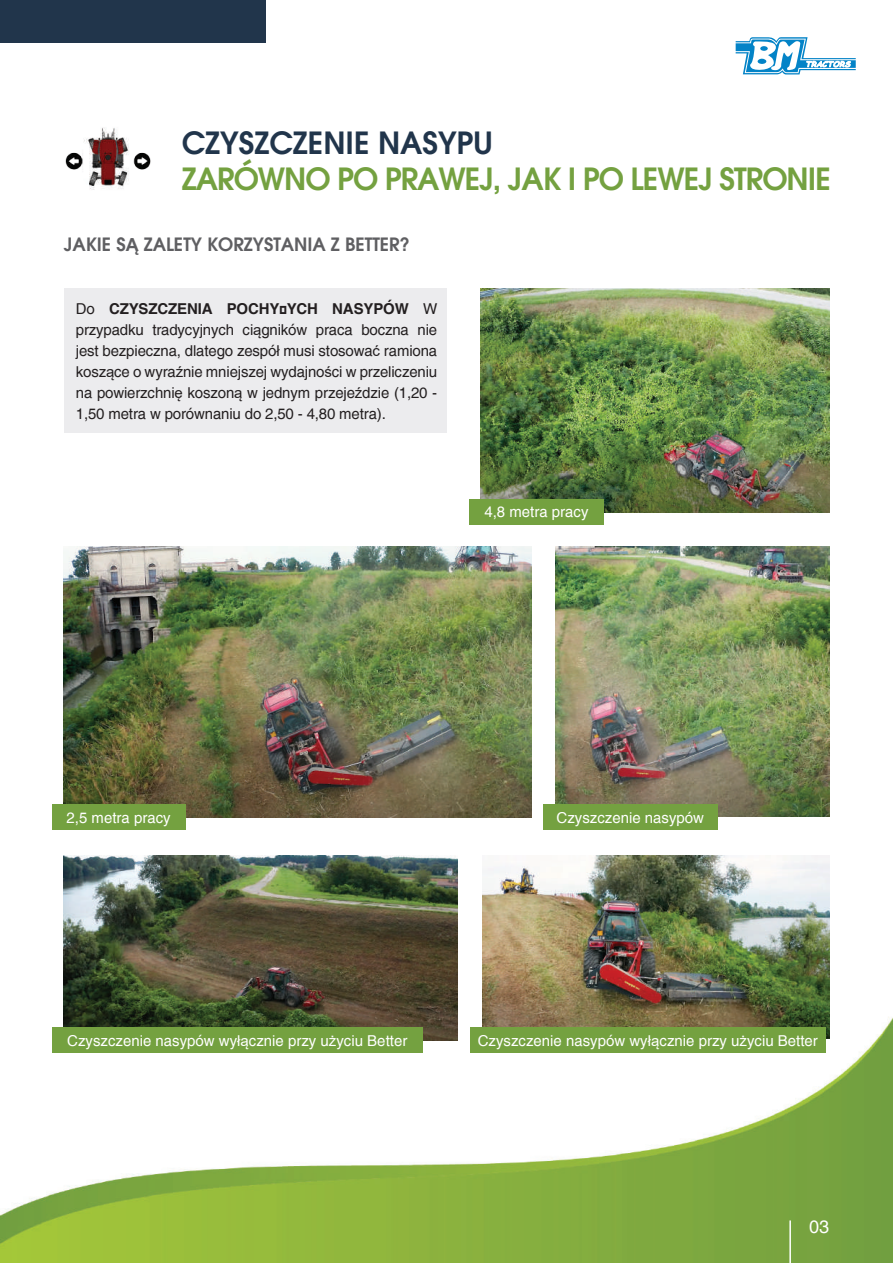
<style>
.page{position:relative;width:893px;height:1263px;background:#fff}
.page>*{position:absolute;margin:0;border:0;box-sizing:border-box;transform-origin:0 0}
.t1{font:600 30px "Avant Garde";letter-spacing:-.03em;color:#74a140}
.t2{font:600 30px "Avant Garde";color:#21354b}
.t3{font:600 18px "Avant Garde";color:#5f5f62}
.t4{font:18px "Helvetica";color:#fff}
.t5{font:15px/21px "Helvetica";letter-spacing:-.01em;color:#231f20;text-align:justify}
.t6{font:15px "Helvetica";color:#fff}
.s1{font-family:"Arial";font-weight:700}
.s2{font-weight:700}
.s3{font-family:"Arial"}
</style>
<div class="page">
<img style="left:0;top:1006px;width:893px;height:257px">
<svg style="left:736px;top:37px;width:120px;height:37px"></svg>
<hr style="left:789px;top:1220px;width:2px;height:43px;background:#fff">
<div style="left:0;top:0;width:266px;height:43px;background:#21354b"></div>
<img style="left:65px;top:127px;width:86px;height:63px">
<div style="left:64px;top:288px;width:382px;height:145px;background:#ececee"></div>
<img style="left:480px;top:288px;width:349px;height:224px">
<img style="left:64px;top:547px;width:468px;height:270px">
<img style="left:556px;top:547px;width:273px;height:270px">
<img style="left:64px;top:856px;width:394px;height:184px">
<img style="left:482px;top:856px;width:347px;height:183px">
<div style="left:469px;top:499px;width:135px;height:25px;background:#74a140"></div>
<div style="left:52px;top:804px;width:133px;height:26px;background:#74a140"></div>
<div style="left:52px;top:1027px;width:371px;height:26px;background:#74a140"></div>
<div style="left:470px;top:1027px;width:356px;height:26px;background:#74a140"></div>
<div style="left:543px;top:804px;width:175px;height:26px;background:#74a140"></div>
<h1 class="t2" style="left:182px;top:124px;width:312px">CZYSZCZENIE NASYPU</h1>
<h1 class="t1" style="left:182px;top:160px;width:651px">ZARÓWNO PO PRAWEJ, JAK I PO LEWEJ STRONIE</h1>
<p class="t3" style="left:64px;top:233px;width:347px">JAKIE S<span class="s1">Ą</span> ZALETY KORZYSTANIA Z BETTER?</p>
<p class="t5" style="left:76px;top:298px;width:363px">Do <span class="s2">CZYSZCZENIA POCHYŁYCH NASYPÓW</span> W przypadku tradycyjnych ci<span class="s3">ą</span>gników praca boczna nie jest bezpieczna, dlatego zespó<span class="s3">ł</span> musi stosowa<span class="s3">ć</span> ramiona kosz<span class="s3">ą</span>ce o wyra<span class="s3">ź</span>nie mniejszej wydajno<span class="s3">ś</span>ci w przeliczeniu na powierzchni<span class="s3">ę</span> koszon<span class="s3">ą</span> w jednym przeje<span class="s3">ź</span>dzie (1,20 - 1,50 metra w porównaniu do 2,50 - 4,80 metra).</p>
<p class="t6" style="left:484px;top:503px;width:106px">4,8 metra pracy</p>
<p class="t6" style="left:67px;top:809px;width:106px">2,5 metra pracy</p>
<p class="t6" style="left:556px;top:809px;width:149px">Czyszczenie nasypów</p>
<p class="t6" style="left:67px;top:1032px;width:342px">Czyszczenie nasypów wy<span class="s3">łą</span>cznie przy u<span class="s3">ż</span>yciu Better</p>
<p class="t6" style="left:478px;top:1032px;width:342px">Czyszczenie nasypów wy<span class="s3">łą</span>cznie przy u<span class="s3">ż</span>yciu Better</p>
<p class="t4" style="left:809px;top:1216px;width:22px">03</p>
</div>
